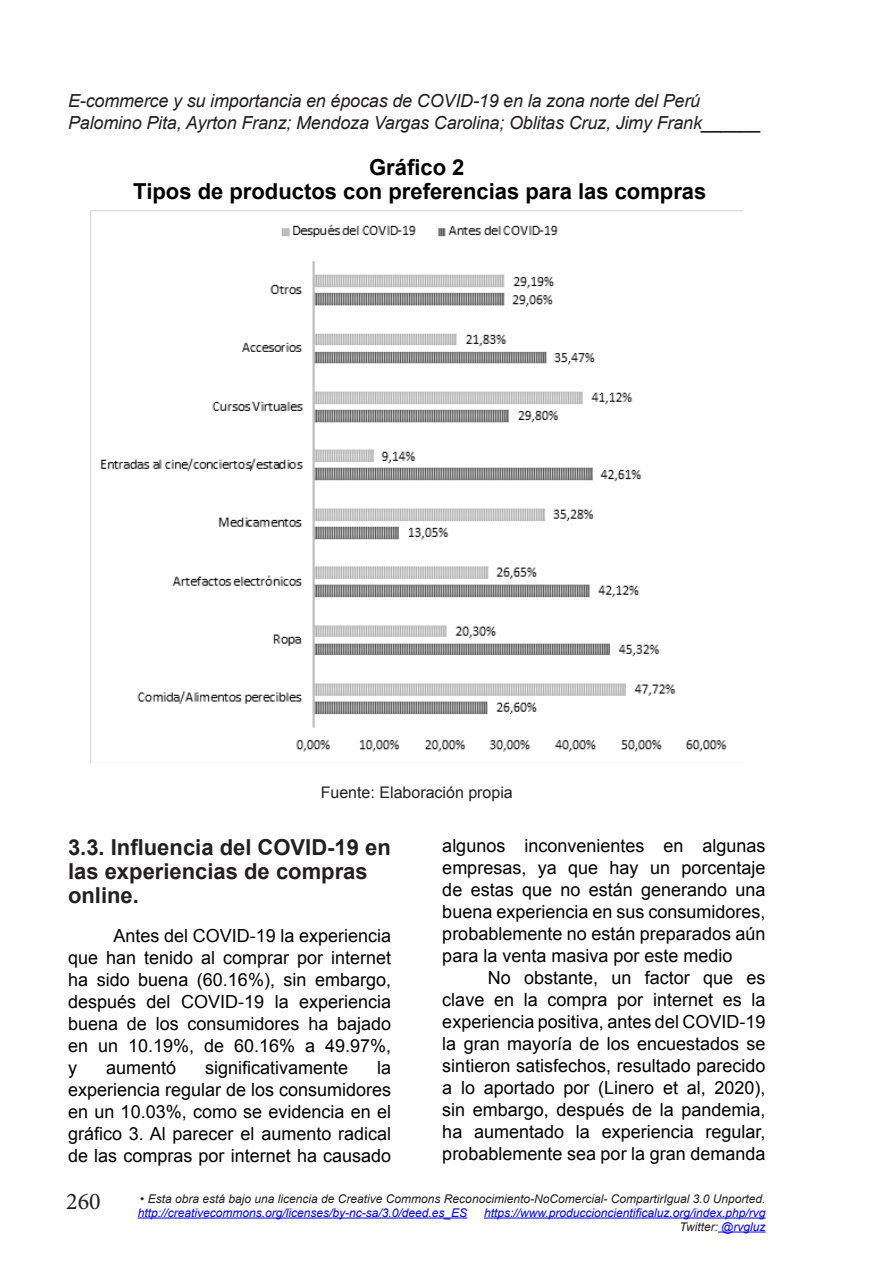
<style>
.page{position:relative;width:879px;height:1276px;background:#fff}
.page>*{position:absolute;margin:0;border:0;box-sizing:border-box;transform-origin:0 0}
.t1{font:24px "Minion Pro";color:#231f20}
.t2{font:700 22px/24px "Arial";color:#231f20}
.t3{font:700 22px/24px "Arial";color:#000;text-align:center}
.t4{font:18px/22px "Arial";color:#000;text-align:justify}
.t5{font:italic 18px/21.6px "Arial";letter-spacing:-.01em;color:#231f20}
.t6{font:16px "Arial";color:#231f20}
.t7{font:italic 12px/14px "Arial";color:#00f;text-align:right}
.t8{font:italic 12px "Arial";color:#231f20}
.s1{color:#231f20}
</style>
<div class="page">
<hr style="left:138px;top:1217px;width:329px;height:1px;background:#00f">
<hr style="left:484px;top:1217px;width:281px;height:1px;background:#00f">
<hr style="left:718px;top:1231px;width:47px;height:1px;background:#00f">
<img style="left:91px;top:211px;width:636px;height:541px">
<p class="t5" style="left:68px;top:90px;width:694px">E-commerce y su importancia en épocas de COVID-19 en la zona norte del Perú<br>Palomino Pita, Ayrton Franz; Mendoza Vargas Carolina; Oblitas Cruz, Jimy Frank______</p>
<p class="t3" style="left:133px;top:156px;width:575px">Gráfico 2<br>Tipos de productos con preferencias para las compras</p>
<p class="t6" style="left:321px;top:782px;width:194px">Fuente: Elaboración propia</p>
<p class="t2" style="left:68px;top:836px;width:324px">3.3. Influencia del COVID-19 en las experiencias de compras online.</p>
<p class="t4" style="left:68px;top:925px;width:325px;text-indent:45px">Antes del COVID-19 la experiencia que han tenido al comprar por internet ha sido buena (60.16%), sin embargo, después del COVID-19 la experiencia buena de los consumidores ha bajado en un 10.19%, de 60.16% a 49.97%, y</p>
<p class="t4" style="left:442px;top:835px;width:325px">algunos inconvenientes en algunas empresas, ya que hay un porcentaje de estas que no están generando una buena experiencia en sus consumidores, probablemente no están preparados aún para la venta masiva por este medio</p>
<p class="t4" style="left:442px;top:967px;width:325px;text-indent:45px">No obstante, un factor que es clave en la compra por internet es la experiencia positiva, antes del COVID-19 la gran mayoría de los encuestados se sintieron satisfechos, resultado parecido a lo aportado por (Linero et al, 2020), sin embargo, después de la pandemia, ha aumentado la experiencia regular, probablemente sea por la gran demanda</p>
<p class="t4" style="left:106px;top:1057px;width:72px">aumentó</p>
<p class="t4" style="left:205px;top:1057px;width:145px">significativamente</p>
<p class="t4" style="left:68px;top:1057px;width:325px;text-indent:309px">la experiencia regular de los consumidores en un 10.03%, como se evidencia en el gráfico 3. Al parecer el aumento radical de las compras por internet ha causado</p>
<h1 class="t1" style="left:66px;top:1185px;width:36px">260</h1>
<p class="t8" style="left:140px;top:1190px;width:627px">• Esta obra está bajo una licencia de Creative Commons Reconocimiento-NoComercial- CompartirIgual 3.0 Unported.</p>
<p class="t7" style="left:138px;top:1205px;width:331px">http://creativecommons.org/licenses/by-nc-sa/3.0/deed.es_ES</p>
<p class="t7" style="left:484px;top:1205px;width:283px">https://www.produccioncientificaluz.org/index.php/rvg<br><span class="s1">Twitter:</span> @rvgluz</p>
</div>
